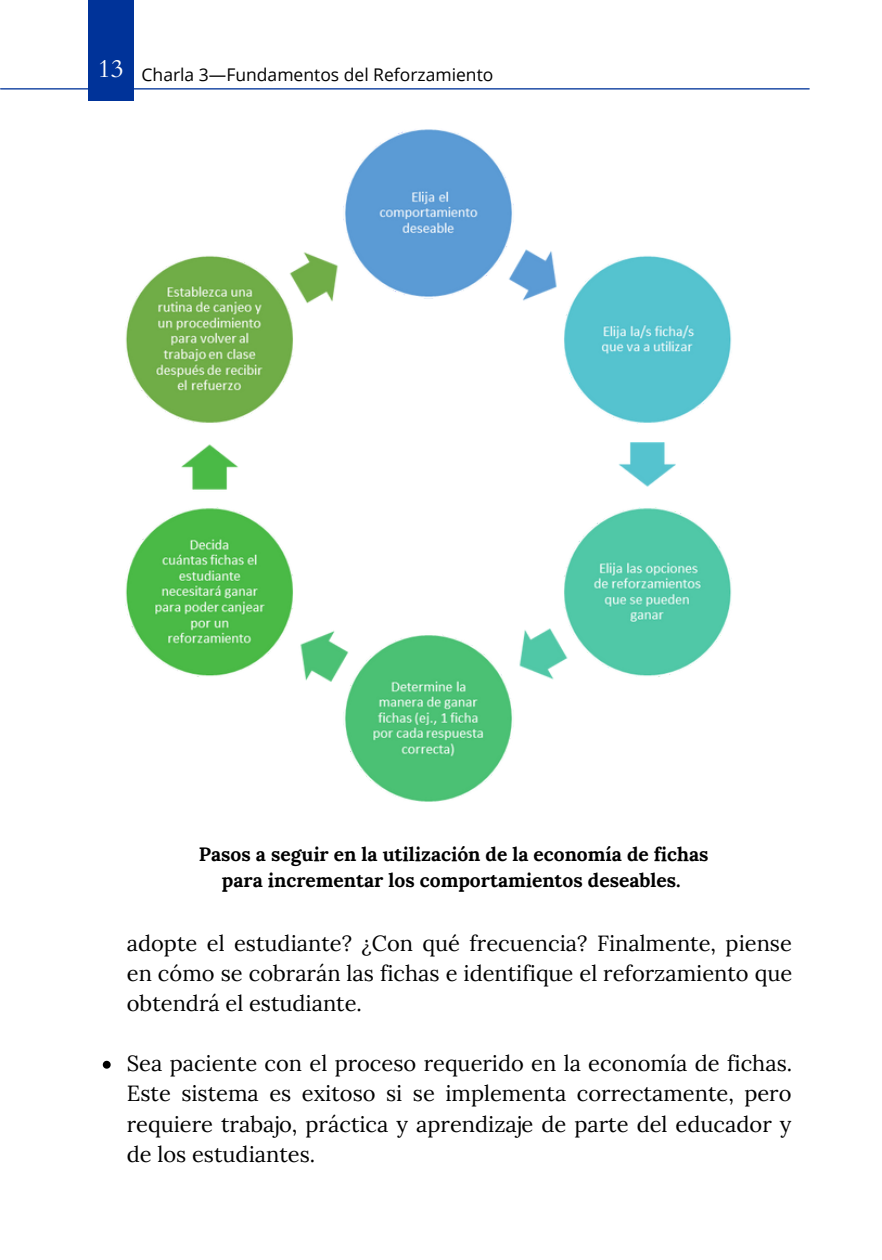
<style>
.page{position:relative;width:882px;height:1260px;background:#fff}
.page>*{position:absolute;margin:0;border:0;box-sizing:border-box;transform-origin:0 0}
.t1{font:21.88px/30.1px "Lora";color:#000;text-align:justify}
.t2{font:700 19.25px/26.2px "Lora";color:#000;text-align:center}
.t3{font:17.5px "Open Sans";color:#000}
</style>
<div class="page">
<img style="left:125px;top:129px;width:607px;height:673px">
<svg style="left:103px;top:1061px;width:8px;height:8px"></svg>
<hr style="left:1px;top:88px;width:808px;height:2px;background:#039">
<div style="left:88px;top:0;width:46px;height:101px;background:#039"></div>
<p class="t3" style="left:98px;top:62px;width:397px"><sup>13</sup> Charla 3—Fundamentos del Reforzamiento</p>
<p class="t2" style="left:199px;top:841px;width:511px">Pasos a seguir en la utilización de la economía de fichas para incrementar los comportamientos deseables.</p>
<p class="t1" style="left:127px;top:928px;width:667px">adopte el estudiante? ¿Con qué frecuencia? Finalmente, piense en cómo se cobrarán las fichas e identifique el reforzamiento que obtendrá el estudiante.</p>
<p class="t1" style="left:127px;top:1048px;width:667px">Sea paciente con el proceso requerido en la economía de fichas.<br>Este sistema es exitoso si se implementa correctamente, pero requiere trabajo, práctica y aprendizaje de parte del educador y de los estudiantes.</p>
</div>
